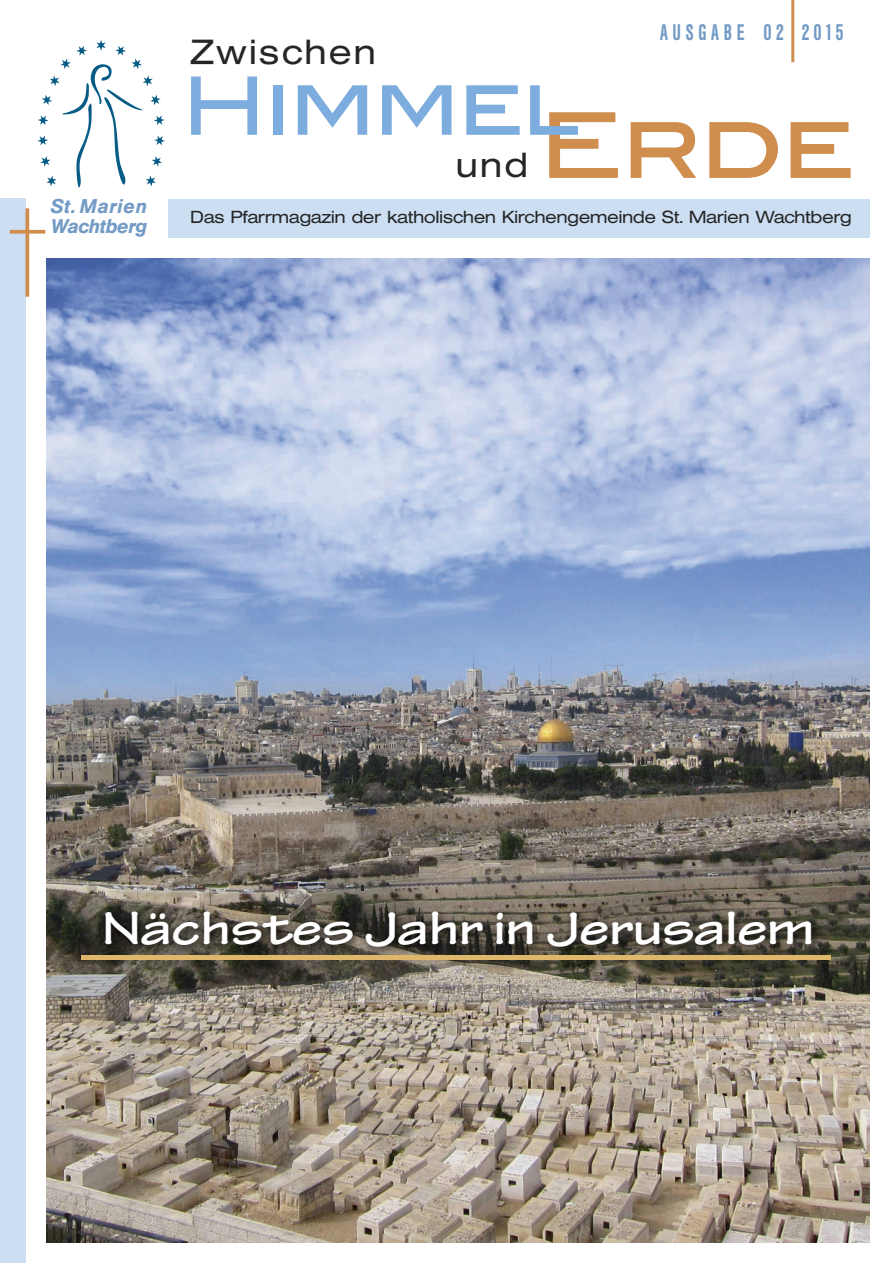
<style>
.page{position:relative;width:893px;height:1263px;background:#fff}
.page>*{position:absolute;margin:0;border:0;box-sizing:border-box;transform-origin:0 0}
.t1{font:90.75px "Blair Md ITCTT Medium";color:#d08e4e}
.t2{font:80.4px "Blair Md ITCTT Medium";letter-spacing:-.025em;color:#7dacde}
.t3{font:700 expanded 49.5px "Tekton Pro";letter-spacing:-.015em;color:#fff}
.t4{font:300 34.65px "Helvetica Extended BQ";letter-spacing:.075em;color:#272627}
.t5{font:500 22.5px "Helvetica Con BQ";letter-spacing:.245em;color:#739bc5;scale:.87 1}
.t6{font:italic 500 19.65px/20.2px "Helvetica BQ";letter-spacing:.005em;color:#739bc5}
.t7{font:300 17.4px "Helvetica Extended BQ";color:#272627}
</style>
<div class="page">
<div style="left:0;top:198px;width:26px;height:1065px;background:#cbdef2"></div>
<div style="left:168px;top:199px;width:702px;height:38px;background:#cbdef2"></div>
<svg style="left:37px;top:40px;width:128px;height:148px"></svg>
<svg style="left:25px;top:208px;width:4px;height:89px"></svg>
<svg style="left:10px;top:230px;width:35px;height:4px"></svg>
<hr style="left:791px;top:0;width:3px;height:62px;background:#d08e4e">
<img style="left:47px;top:258px;width:823px;height:984px">
<img style="left:49px;top:894px;width:821px;height:137px">
<hr style="left:82px;top:955px;width:749px;height:4px;background:#deb76d">
<h3 class="t4" style="left:191px;top:33px;width:186px">Zwischen</h3>
<p class="t5" style="left:660px;top:20px;width:213px">AUSGABE 02 2015</p>
<p class="t6" style="left:51px;top:196px;width:98px">St. Marien<br>Wachtberg</p>
<h2 class="t2" style="left:181px;top:57px;width:400px">Himmel</h2>
<h1 class="t1" style="left:538px;top:90px;width:318px">Erde</h1>
<h3 class="t4" style="left:456px;top:146px;width:73px">und</h3>
<p class="t7" style="left:191px;top:207px;width:663px">Das Pfarrmagazin der katholischen Kirchengemeinde St. Marien Wachtberg</p>
<h3 class="t3" style="left:102px;top:911px;width:714px">Nächstes Jahr in Jerusalem</h3>
</div>
